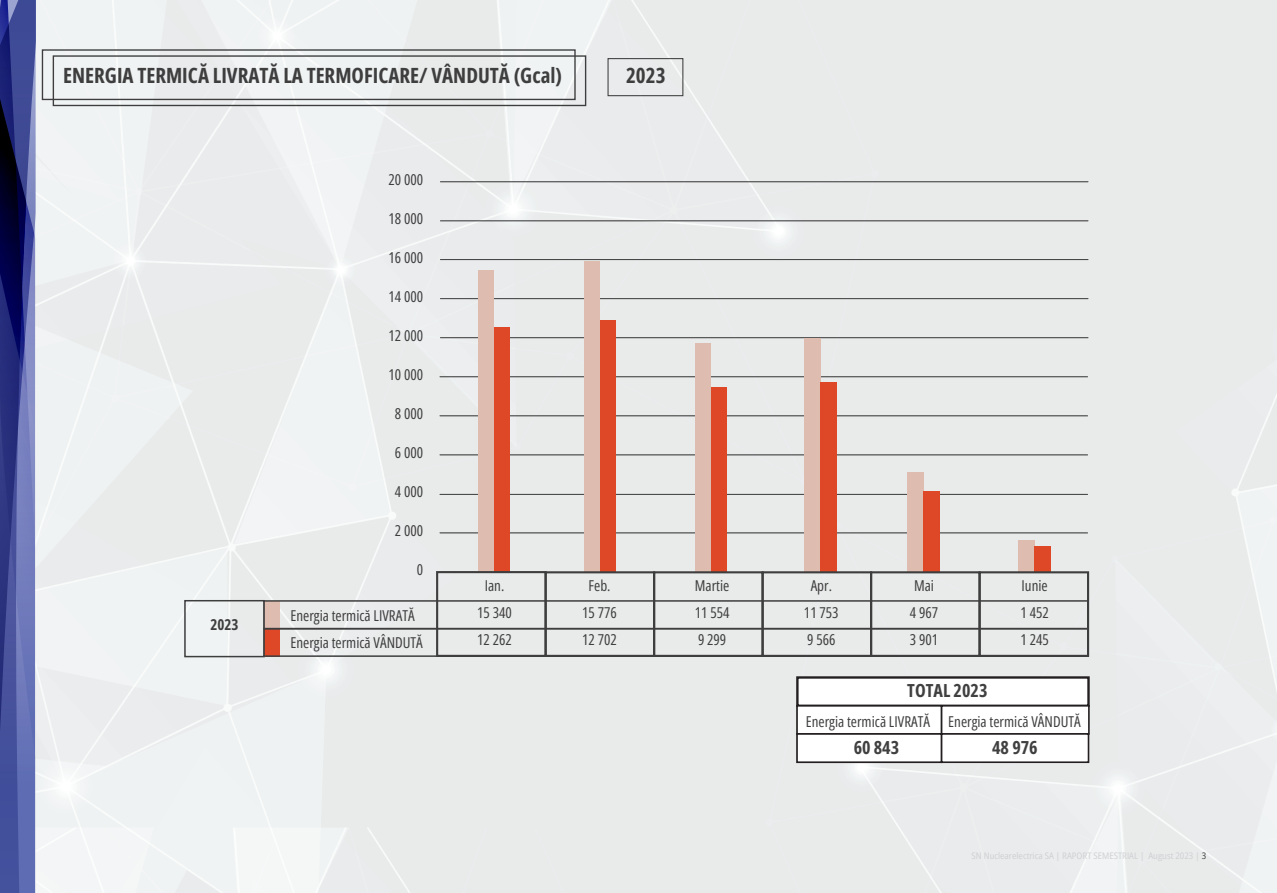
<style>
.page{position:relative;width:1277px;height:893px;background:#fff}
.page>*{position:absolute;margin:0;border:0;box-sizing:border-box;transform-origin:0 0}
.t1{font:700 21px "Open Sans Condensed";color:#3e3e3f}
.t2{font:700 18px "Open Sans Condensed";color:#404040}
.t3{font:15px/27px "Open Sans Condensed";color:#3e3e3f;text-align:center}
.t4{font:700 15px "Open Sans Condensed";color:#3e3e3f}
</style>
<div class="page">
<img style="left:35px;top:0;width:1242px;height:893px">
<svg style="left:0;top:0;width:35px;height:893px;background:#3c458b"></svg>
<div style="left:42px;top:49px;width:534px;height:51px;border:1px solid #3e3e3f"></div>
<div style="left:53px;top:55px;width:533px;height:51px;border:1px solid #3e3e3f"></div>
<div style="left:797px;top:677px;width:291px;height:29px;background:#fff"></div>
<div style="left:796px;top:676px;width:294px;height:31px;border:2px solid #231f20"></div>
<div style="left:796px;top:705px;width:146px;height:30px;background:#fff;border:2px solid #231f20"></div>
<div style="left:941px;top:705px;width:148px;height:30px;background:#fff;border:2px solid #231f20"></div>
<div style="left:796px;top:733px;width:146px;height:30px;background:#fff;border:2px solid #231f20"></div>
<div style="left:941px;top:733px;width:148px;height:30px;background:#fff;border:2px solid #231f20"></div>
<hr style="left:440px;top:337px;width:648px;height:1px;background:#3e3e3f">
<hr style="left:440px;top:298px;width:648px;height:1px;background:#3e3e3f">
<hr style="left:440px;top:259px;width:648px;height:1px;background:#3e3e3f">
<hr style="left:440px;top:221px;width:648px;height:1px;background:#3e3e3f">
<hr style="left:440px;top:182px;width:648px;height:1px;background:#3e3e3f">
<div style="left:184px;top:600px;width:81px;height:57px;border:2px solid #3e3e3f"></div>
<div style="left:264px;top:629px;width:16px;height:27px;background:#df4827"></div>
<div style="left:265px;top:601px;width:15px;height:28px;background:#dfbcb0"></div>
<div style="left:263px;top:600px;width:826px;height:30px;border:2px solid #3e3e3f"></div>
<div style="left:263px;top:628px;width:826px;height:29px;border:2px solid #3e3e3f"></div>
<hr style="left:440px;top:533px;width:648px;height:1px;background:#3e3e3f">
<hr style="left:440px;top:494px;width:648px;height:1px;background:#3e3e3f">
<hr style="left:440px;top:455px;width:648px;height:1px;background:#3e3e3f">
<hr style="left:440px;top:416px;width:648px;height:1px;background:#3e3e3f">
<hr style="left:440px;top:377px;width:648px;height:1px;background:#3e3e3f">
<div style="left:478px;top:270px;width:16px;height:303px;background:#dfbcb0"></div>
<div style="left:494px;top:328px;width:15px;height:245px;background:#df4827"></div>
<div style="left:584px;top:261px;width:16px;height:312px;background:#dfbcb0"></div>
<div style="left:600px;top:320px;width:16px;height:253px;background:#df4827"></div>
<div style="left:695px;top:344px;width:15px;height:229px;background:#dfbcb0"></div>
<div style="left:711px;top:387px;width:15px;height:186px;background:#df4827"></div>
<div style="left:804px;top:338px;width:16px;height:235px;background:#dfbcb0"></div>
<div style="left:820px;top:383px;width:16px;height:190px;background:#df4827"></div>
<div style="left:907px;top:472px;width:17px;height:101px;background:#dfbcb0"></div>
<div style="left:924px;top:491px;width:16px;height:82px;background:#df4827"></div>
<div style="left:1018px;top:540px;width:16px;height:33px;background:#dfbcb0"></div>
<div style="left:1034px;top:546px;width:16px;height:27px;background:#df4827"></div>
<div style="left:436px;top:571px;width:111px;height:86px;border:2px solid #3e3e3f"></div>
<div style="left:544px;top:571px;width:111px;height:86px;border:2px solid #3e3e3f"></div>
<div style="left:653px;top:571px;width:111px;height:86px;border:2px solid #3e3e3f"></div>
<div style="left:761px;top:571px;width:111px;height:86px;border:2px solid #3e3e3f"></div>
<div style="left:870px;top:571px;width:110px;height:86px;border:2px solid #3e3e3f"></div>
<div style="left:978px;top:571px;width:111px;height:86px;border:2px solid #3e3e3f"></div>
<div style="left:607px;top:58px;width:76px;height:38px;border:1px solid #3e3e3f"></div>
<h1 class="t1" style="left:63px;top:61px;width:500px">ENERGIA TERMICĂ LIVRATĂ LA TERMOFICARE/ VÂNDUTĂ (Gcal)</h1>
<p class="t3" style="left:389px;top:166px;width:36px">20 000</p>
<p class="t3" style="left:389px;top:205px;width:36px">18 000</p>
<p class="t3" style="left:389px;top:244px;width:36px">16 000</p>
<p class="t3" style="left:389px;top:283px;width:36px">14 000</p>
<p class="t3" style="left:389px;top:322px;width:36px">12 000</p>
<p class="t3" style="left:389px;top:361px;width:36px">10 000</p>
<p class="t3" style="left:395px;top:400px;width:30px">8 000</p>
<p class="t3" style="left:395px;top:439px;width:30px">6 000</p>
<p class="t3" style="left:395px;top:478px;width:30px">4 000</p>
<p class="t3" style="left:395px;top:517px;width:30px">2 000</p>
<p class="t3" style="left:417px;top:556px;width:8px">0</p>
<h1 class="t1" style="left:626px;top:61px;width:41px">2023</h1>
<p class="t4" style="left:210px;top:615px;width:30px">2023</p>
<p class="t3" style="left:290px;top:601px;width:134px;text-align:left">Energia termică LIVRATĂ<br>Energia termică VÂNDUTĂ</p>
<p class="t3" style="left:477px;top:572px;width:36px">Ian.<br>15 340<br>12 262</p>
<p class="t3" style="left:582px;top:572px;width:36px">Feb.<br>15 776<br>12 702</p>
<p class="t3" style="left:695px;top:572px;width:36px;text-align:justify">Martie 11 554<br>9 299</p>
<p class="t3" style="left:804px;top:572px;width:36px">Apr.<br>11 753<br>9 566</p>
<p class="t3" style="left:910px;top:572px;width:30px;text-align:left">Mai<br>4 967<br>3 901</p>
<p class="t3" style="left:1020px;top:572px;width:30px;text-align:justify">Iunie 1 452<br>1 245</p>
<p class="t2" style="left:907px;top:678px;width:82px">TOTAL 2023</p>
<p class="t3" style="left:806px;top:707px;width:276px">Energia termică LIVRATĂ Energia termică VÂNDUTĂ</p>
<p class="t2" style="left:854px;top:735px;width:47px">60 843</p>
<p class="t2" style="left:992px;top:735px;width:47px">48 976</p>
</div>
